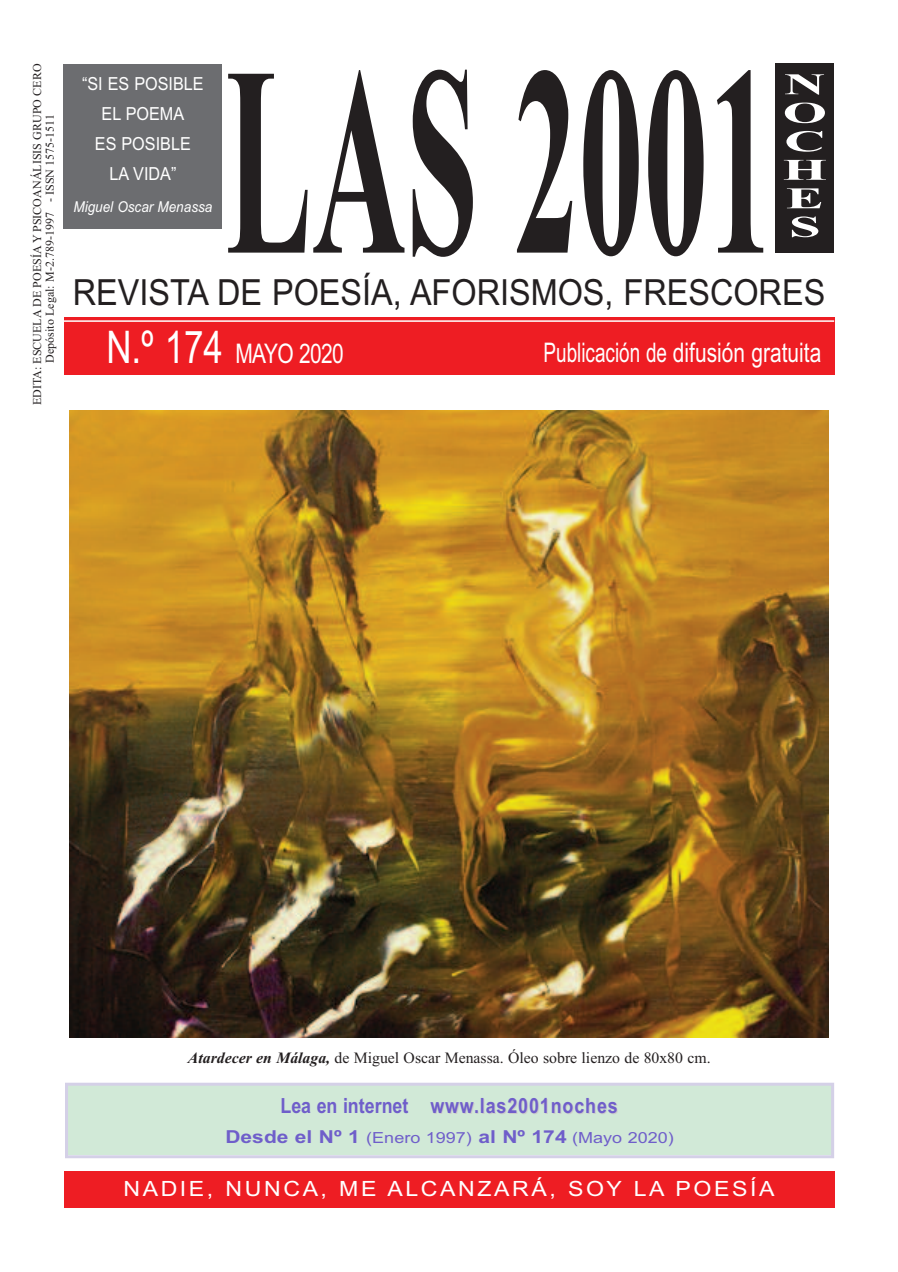
<style>
.page{position:relative;width:898px;height:1272px;background:#fff}
.page>*{position:absolute;margin:0;border:0;box-sizing:border-box;transform-origin:0 0}
.t1{font:700 270px "Times New Roman";color:#231f20;scale:.48 1}
.t2{font:36px "Arial";color:#231f20;scale:.9 1}
.t3{font:700 30px/28.5px "Times New Roman";color:#fff;text-align:justify;scale:1.9 1}
.t4{font:27px "Arial";color:#fff;scale:.7 1}
.t5{font:27px "Arial";letter-spacing:-.03em;color:#fff;scale:.77 1}
.t6{font:21px "Arial";letter-spacing:.11em;color:#fff;scale:1.1 1}
.t7{font:700 21px "Arial";letter-spacing:.05em;color:#6f5eca;scale:.85 1}
.t8{font:18px/30px "Arial";color:#fff;text-align:center;scale:.9 1}
.t9{font:15.75px "Times New Roman";color:#231f20}
.t10{font:15.3px "Arial";color:#6f5eca;scale:1.18 1}
.t11{font:italic 15px "Arial";color:#fff;scale:.9 1}
.t12{font:12px/12.8px "Times New Roman";color:#231f20}
.s1{font-size:45px}
.s2{font-weight:700;font-style:italic}
.s3{font-weight:700;font-size:17.85px}
</style>
<div class="page">
<div style="left:64px;top:317px;width:769px;height:57px;background:#ee1d23"></div>
<hr style="left:64px;top:320px;width:769px;height:2px;background:#fff">
<div style="left:64px;top:64px;width:158px;height:164px;background:#6c6d70"></div>
<div style="left:64px;top:1171px;width:769px;height:37px;background:#ee1d23"></div>
<div style="left:775px;top:64px;width:58px;height:189px;background:#231f20"></div>
<img style="left:69px;top:410px;width:759px;height:627px">
<div style="left:68px;top:1085px;width:762px;height:70px;background:#d1e9d7"></div>
<div style="left:65px;top:1082px;width:768px;height:76px;border:3px solid #d4d0e7"></div>
<p class="t12" style="left:31px;top:362px;width:300px;text-indent:-43px;rotate:-90deg">EDITA: ESCUELA DE POESÍA Y PSICOANÁLISIS GRUPO CERO<br>Depósito Legal: M-2.789-1997 - ISSN 1575-1511</p>
<h3 class="t8" style="left:82px;top:69px;width:137px">“SI ES POSIBLE<br>EL POEMA<br>ES POSIBLE<br>LA VIDA”</h3>
<p class="t11" style="left:73px;top:198px;width:156px">Miguel Oscar Menassa</p>
<h1 class="t1" style="left:226px;top:1px;width:1141px">LAS 2001</h1>
<h3 class="t3" style="left:782px;top:70px;width:25px">N O C H E S</h3>
<h2 class="t2" style="left:73px;top:271px;width:837px">REVISTA DE POESÍA, AFORISMOS, FRESCORES</h2>
<h3 class="t5" style="left:106px;top:338px;width:310px"><span class="s1">N.º 174</span> MAYO 2020</h3>
<h3 class="t4" style="left:543px;top:336px;width:398px">Publicación de difusión gratuita</h3>
<h3 class="t9" style="left:188px;top:1047px;width:524px"><span class="s2">Atardecer en Málaga,</span> de Miguel Oscar Menassa. Óleo sobre lienzo de 80x80 cm.</h3>
<h3 class="t7" style="left:280px;top:1093px;width:398px">Lea en internet www.las2001noches</h3>
<p class="t10" style="left:225px;top:1129px;width:381px"><span class="s3">Desde el Nº 1</span> (Enero 1997) <span class="s3">al Nº 174</span> (Mayo 2020)</p>
<h3 class="t6" style="left:123px;top:1175px;width:593px">NADIE, NUNCA, ME ALCANZARÁ, SOY LA POESÍA</h3>
</div>
